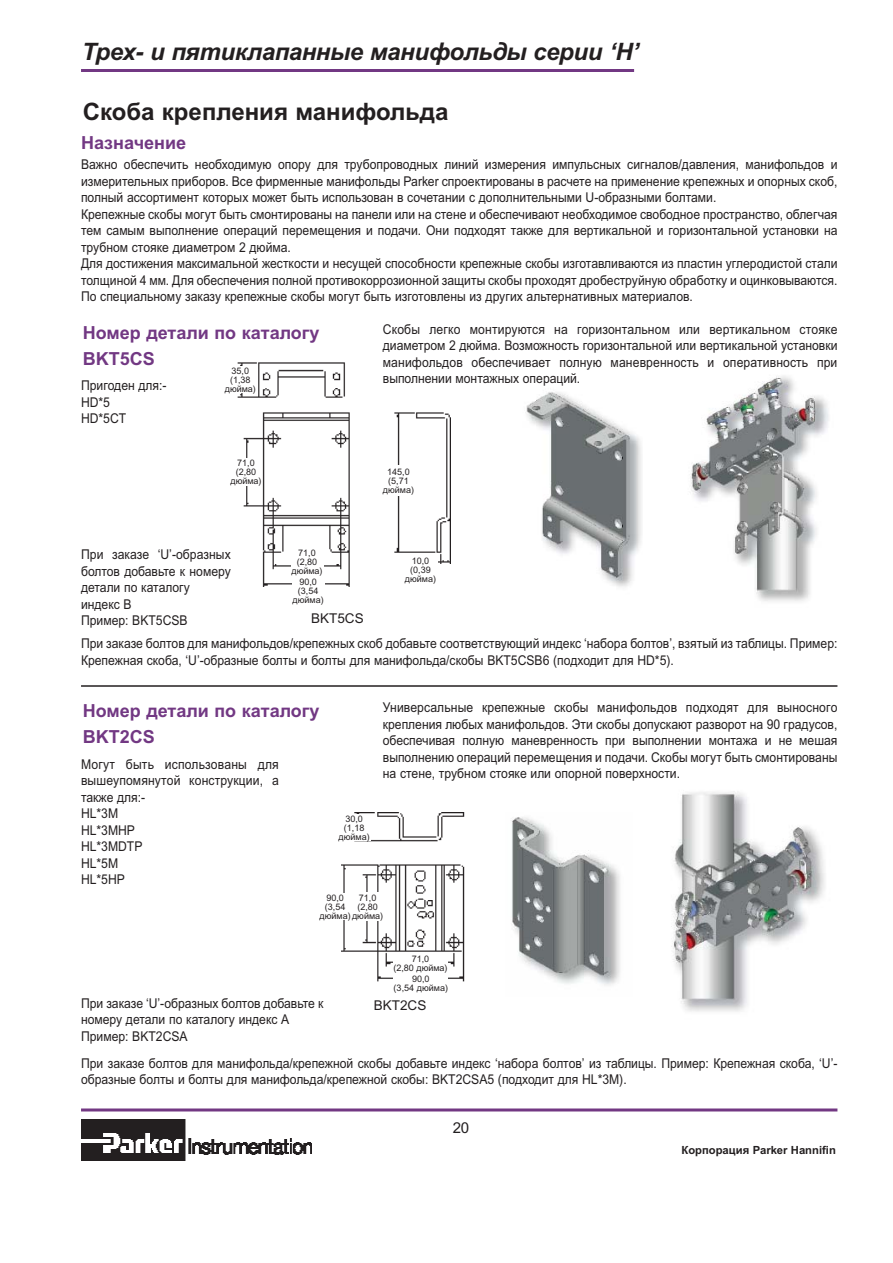
<style>
.page{position:relative;width:893px;height:1263px;background:#fff}
.page>*{position:absolute;margin:0;border:0;box-sizing:border-box;transform-origin:0 0}
.t1{font:24px "Arial Cyr MT Bold Inclined";letter-spacing:-.015em;color:#231f20}
.t2{font:700 24px "Arial Cyr";color:#231f20}
.t3{font:700 18px/25.5px "Arial Cyr";color:#723883}
.t4{font:15px "Arial Cyr";color:#231f20}
.t5{font:13.5px/16.5px "Arial Cyr";color:#231f20;scale:.9 1}
.t6{font:13.5px "Arial Cyr";color:#231f20}
.t7{font:700 11.25px "Arial Cyr";color:#231f20}
.t8{font:9px/9px "Arial Cyr";color:#231f20;text-align:center}
</style>
<div class="page">
<svg style="left:81px;top:1108px;width:756px;height:4px;background:#9569a1"></svg>
<img style="left:81px;top:1119px;width:230px;height:41px">
<hr style="left:81px;top:69px;width:553px;height:3px;background:#723883">
<img style="left:525px;top:392px;width:117px;height:195px">
<img style="left:237px;top:362px;width:213px;height:225px">
<div style="left:223px;top:366px;width:34px;height:27px;background:#fff"></div>
<div style="left:382px;top:465px;width:33px;height:31px;background:#fff"></div>
<div style="left:404px;top:554px;width:33px;height:30px;background:#fff"></div>
<div style="left:230px;top:458px;width:32px;height:28px;background:#fff"></div>
<div style="left:291px;top:549px;width:32px;height:26px;background:#fff"></div>
<div style="left:292px;top:578px;width:32px;height:26px;background:#fff"></div>
<img style="left:341px;top:812px;width:124px;height:170px">
<div style="left:338px;top:814px;width:32px;height:26px;background:#fff"></div>
<div style="left:319px;top:894px;width:32px;height:26px;background:#fff"></div>
<div style="left:393px;top:973px;width:55px;height:20px;background:#fff"></div>
<div style="left:351px;top:893px;width:33px;height:28px;background:#fff"></div>
<div style="left:393px;top:953px;width:54px;height:21px;background:#fff"></div>
<img style="left:691px;top:376px;width:138px;height:225px">
<img style="left:512px;top:817px;width:108px;height:168px">
<img style="left:671px;top:791px;width:154px;height:221px">
<hr style="left:81px;top:685px;width:756px;height:2px;background:#231f20">
<h1 class="t1" style="left:82px;top:43px;width:558px">Трех- и пятиклапанные манифольды серии ‘H’</h1>
<h1 class="t2" style="left:83px;top:102px;width:367px">Скоба крепления манифольда</h1>
<h2 class="t3" style="left:81px;top:131px;width:107px">Назначение</h2>
<p class="t5" style="left:81px;top:157px;width:842px">Важно обеспечить необходимую опору для трубопроводных линий измерения импульсных сигналов/давления, манифольдов и измерительных приборов. Все фирменные манифольды Parker спроектированы в расчете на применение крепежных и опорных скоб, полный ассортимент которых может быть использован в сочетании с дополнительными U-образными болтами.<br>Крепежные скобы могут быть смонтированы на панели или на стене и обеспечивают необходимое свободное пространство, облегчая тем самым выполнение операций перемещения и подачи. Они подходят также для вертикальной и горизонтальной установки на трубном стояке диаметром 2 дюйма.<br>Для достижения максимальной жесткости и несущей способности крепежные скобы изготавливаются из пластин углеродистой стали толщиной 4 мм. Для обеспечения полной противокоррозионной защиты скобы проходят дробеструйную обработку и оцинковываются.<br>По специальному заказу крепежные скобы могут быть изготовлены из других альтернативных материалов.</p>
<h2 class="t3" style="left:83px;top:321px;width:238px">Номер детали по каталогу<br>BKT5CS</h2>
<p class="t5" style="left:81px;top:379px;width:96px">Пригоден для:-<br>HD*5<br>HD*5CT</p>
<p class="t8" style="left:225px;top:367px;width:33px">35,0 (1,38 дюйма)</p>
<p class="t8" style="left:230px;top:459px;width:33px">71,0 (2,80 дюйма)</p>
<p class="t5" style="left:383px;top:322px;width:506px;text-align:justify">Скобы легко монтируются на горизонтальном или вертикальном стояке диаметром 2 дюйма. Возможность горизонтальной или вертикальной установки манифольдов обеспечивает полную маневренность и оперативность при выполнении монтажных операций.</p>
<p class="t8" style="left:383px;top:468px;width:33px">145,0 (5,71 дюйма)</p>
<p class="t5" style="left:81px;top:547px;width:168px">При заказе ‘U’-образных болтов добавьте к номеру детали по каталогу индекс B<br>Пример: BKT5CSB</p>
<p class="t8" style="left:291px;top:549px;width:33px">71,0 (2,80 дюйма)</p>
<p class="t8" style="left:292px;top:578px;width:33px">90,0 (3,54 дюйма)</p>
<p class="t6" style="left:311px;top:613px;width:54px">BKT5CS</p>
<p class="t8" style="left:405px;top:557px;width:33px">10,0 (0,39 дюйма)</p>
<p class="t5" style="left:81px;top:637px;width:842px">При заказе болтов для манифольдов/крепежных скоб добавьте соответствующий индекс ‘набора болтов’, взятый из таблицы. Пример:<br>Крепежная скоба, ‘U’-образные болты и болты для манифольда/скобы BKT5CSB6 (подходит для HD*5).</p>
<h2 class="t3" style="left:83px;top:700px;width:238px">Номер детали по каталогу<br>BKT2CS</h2>
<p class="t5" style="left:81px;top:757px;width:221px">Могут быть использованы для вышеупомянутой конструкции, а также для:-<br>HL*3M<br>HL*3MHP<br>HL*3MDTP<br>HL*5M<br>HL*5HP</p>
<p class="t8" style="left:338px;top:815px;width:33px">30,0 (1,18 дюйма)</p>
<p class="t5" style="left:383px;top:700px;width:506px;text-align:justify">Универсальные крепежные скобы манифольдов подходят для выносного крепления любых манифольдов. Эти скобы допускают разворот на 90 градусов, обеспечивая полную маневренность при выполнении монтажа и не мешая выполнению операций перемещения и подачи. Скобы могут быть смонтированы на стене, трубном стояке или опорной поверхности.</p>
<p class="t8" style="left:326px;top:895px;width:19px">90,0</p>
<p class="t8" style="left:325px;top:904px;width:22px">(3,54</p>
<p class="t8" style="left:319px;top:913px;width:65px">дюйма)дюйма)</p>
<p class="t8" style="left:357px;top:895px;width:22px;text-align:left">71,0 (2,80</p>
<p class="t8" style="left:393px;top:955px;width:56px">71,0<br>(2,80 дюйма)</p>
<p class="t6" style="left:374px;top:1001px;width:54px">BKT2CS</p>
<p class="t8" style="left:393px;top:975px;width:56px">90,0<br>(3,54 дюйма)</p>
<p class="t5" style="left:81px;top:996px;width:271px">При заказе ‘U’-образных болтов добавьте к номеру детали по каталогу индекс A<br>Пример: BKT2CSA</p>
<p class="t5" style="left:81px;top:1056px;width:842px">При заказе болтов для манифольда/крепежной скобы добавьте индекс ‘набора болтов’ из таблицы. Пример: Крепежная скоба, ‘U’- образные болты и болты для манифольда/крепежной скобы: BKT2CSA5 (подходит для HL*3M).</p>
<p class="t4" style="left:453px;top:1122px;width:18px">20</p>
<p class="t7" style="left:681px;top:1146px;width:156px">Корпорация Рarker Hannifin</p>
</div>
